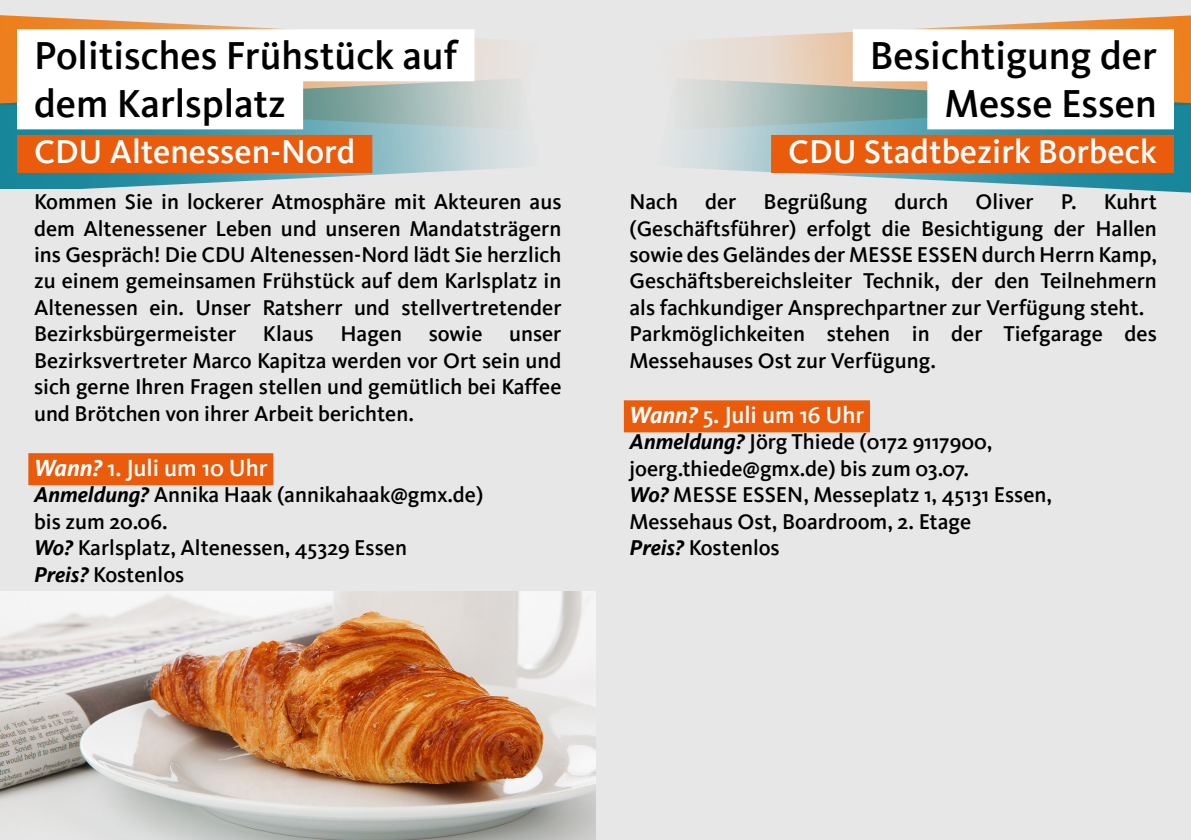
<style>
.page{position:relative;width:1191px;height:840px;background:#fff}
.page>*{position:absolute;margin:0;border:0;box-sizing:border-box;transform-origin:0 0}
.t1{font:500 40px/48px "CDU Kievit Tab";color:#000}
.t2{font:500 34px "CDU Kievit Tab";color:#fff}
.t3{font:500 24px "CDU Kievit";color:#fff}
.t4{font:500 22px/26.4px "CDU Kievit";color:#000}
.s1{font-weight:700;font-style:italic}
</style>
<div class="page">
<div style="left:0;top:0;width:1191px;height:839px;background:#e7e7e7"></div>
<svg style="left:0;top:15px;width:497px;height:63px"></svg>
<svg style="left:0;top:78px;width:518px;height:110px"></svg>
<div style="left:17px;top:29px;width:457px;height:52px;background:#fff"></div>
<div style="left:17px;top:77px;width:286px;height:52px;background:#fff"></div>
<div style="left:28px;top:453px;width:245px;height:32px;background:#ea5b0b"></div>
<div style="left:17px;top:135px;width:355px;height:38px;background:#ea5b0b"></div>
<img style="left:0;top:591px;width:595px;height:248px">
<svg style="left:701px;top:15px;width:490px;height:63px"></svg>
<svg style="left:680px;top:78px;width:511px;height:115px"></svg>
<div style="left:852px;top:29px;width:322px;height:52px;background:#fff"></div>
<div style="left:927px;top:77px;width:247px;height:52px;background:#fff"></div>
<div style="left:624px;top:400px;width:246px;height:32px;background:#ea5b0b"></div>
<div style="left:771px;top:135px;width:403px;height:38px;background:#ea5b0b"></div>
<h1 class="t1" style="left:34px;top:32px;width:425px">Politisches Frühstück auf dem Karlsplatz</h1>
<h2 class="t2" style="left:34px;top:132px;width:323px">CDU Altenessen-Nord</h2>
<p class="t4" style="left:34px;top:189px;width:529px;text-align:justify">Kommen Sie in lockerer Atmosphäre mit Akteuren aus dem Altenessener Leben und unseren Mandatsträgern ins Gespräch! Die CDU Altenessen-Nord lädt Sie herzlich zu einem gemeinsamen Frühstück auf dem Karlsplatz in Altenessen ein. Unser Ratsherr und stellvertretender Bezirksbürgermeister Klaus Hagen sowie unser Bezirksvertreter Marco Kapitza werden vor Ort sein und sich gerne Ihren Fragen stellen und gemütlich bei Kaffee und Brötchen von ihrer Arbeit berichten.</p>
<p class="t3" style="left:34px;top:454px;width:235px"><span class="s1">Wann?</span> 1. Juli um 10 Uhr</p>
<p class="t4" style="left:34px;top:481px;width:451px"><span class="s1">Anmeldung?</span> Annika Haak (annikahaak@gmx.de) bis zum 20.06.<br><span class="s1">Wo?</span> Karlsplatz, Altenessen, 45329 Essen<br><span class="s1">Preis?</span> Kostenlos</p>
<h1 class="t1" style="left:869px;top:32px;width:289px;text-align:right">Besichtigung der<br>Messe Essen</h1>
<h2 class="t2" style="left:788px;top:132px;width:370px">CDU Stadtbezirk Borbeck</h2>
<p class="t4" style="left:629px;top:189px;width:529px">Nach der Begrüßung durch Oliver P. Kuhrt (Geschäftsführer) erfolgt die Besichtigung der Hallen sowie des Geländes der MESSE ESSEN durch Herrn Kamp, Geschäftsbereichsleiter Technik, der den Teilnehmern als fachkundiger Ansprechpartner zur Verfügung steht.<br>Parkmöglichkeiten stehen in der Tiefgarage des Messehauses Ost zur Verfügung.</p>
<p class="t3" style="left:629px;top:401px;width:236px"><span class="s1">Wann?</span> 5. Juli um 16 Uhr</p>
<p class="t4" style="left:629px;top:429px;width:424px"><span class="s1">Anmeldung?</span> Jörg Thiede (0172 9117900, joerg.thiede@gmx.de) bis zum 03.07.<br><span class="s1">Wo?</span> MESSE ESSEN, Messeplatz 1, 45131 Essen, Messehaus Ost, Boardroom, 2. Etage<br><span class="s1">Preis?</span> Kostenlos</p>
</div>
